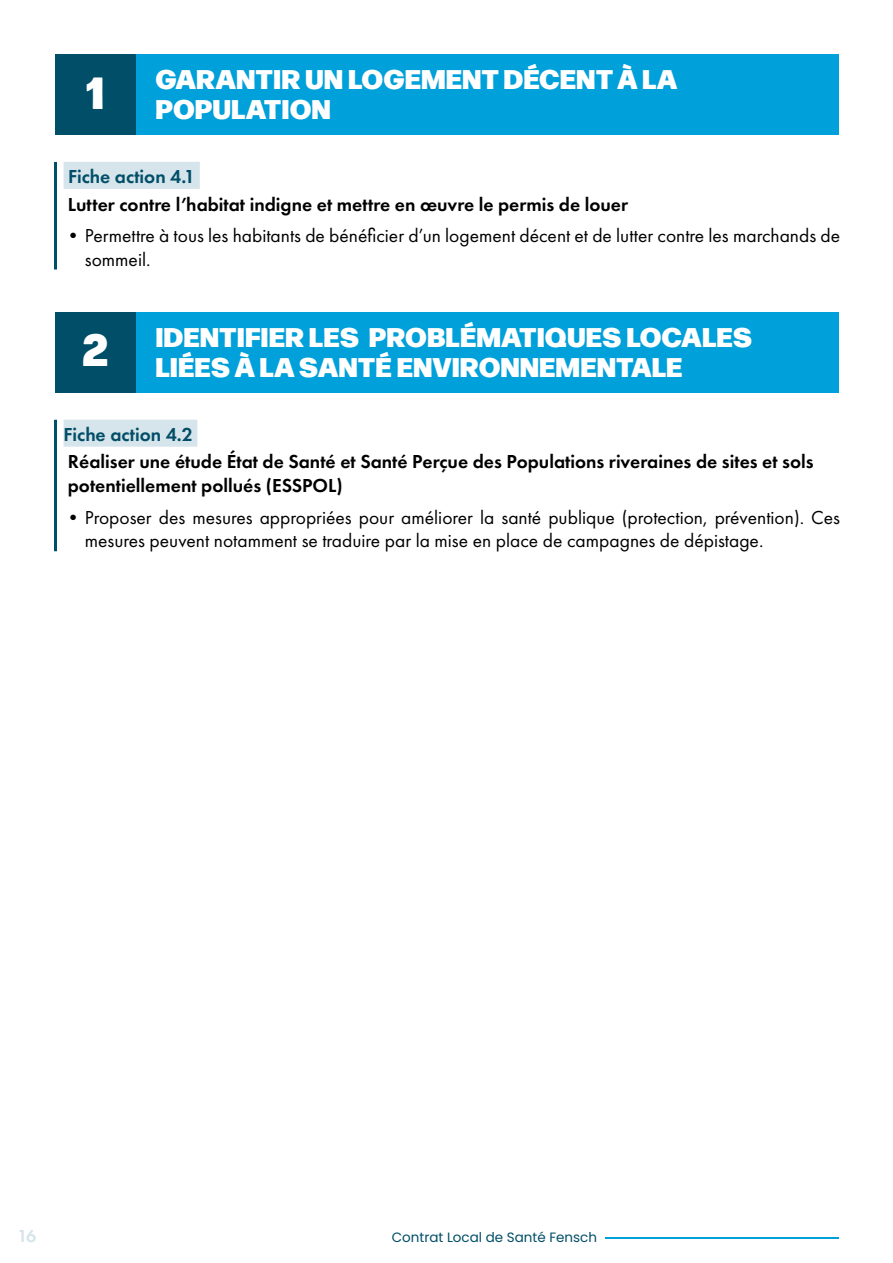
<style>
.page{position:relative;width:893px;height:1263px;background:#fff}
.page>*{position:absolute;margin:0;border:0;box-sizing:border-box;transform-origin:0 0}
.t1{font:900 45px "Forma DJR Text";color:#fff}
.t2{font:900 27px/30px "Forma DJR Text";color:#fff}
.t3{font:19.5px/23.4px "Futura PT";color:#000}
.t4{font:600 19.5px/23.4px "Futura PT";color:#000}
.t5{font:600 19.5px "Futura PT";color:#004e67}
.t6{font:600 18px "Futura PT";color:#d6e4eb}
.t7{font:13.5px "Poppins";color:#004e67}
</style>
<div class="page">
<hr style="left:605px;top:1237px;width:234px;height:2px;background:#00a0da">
<div style="left:120px;top:54px;width:718px;height:81px;background:#00a0da"></div>
<div style="left:120px;top:312px;width:718px;height:81px;background:#00a0da"></div>
<div style="left:55px;top:54px;width:81px;height:81px;background:#004e67"></div>
<div style="left:55px;top:312px;width:81px;height:81px;background:#004e67"></div>
<div style="left:64px;top:162px;width:136px;height:27px;background:#d6e4eb"></div>
<div style="left:64px;top:420px;width:133px;height:27px;background:#d6e4eb"></div>
<hr style="left:54px;top:162px;width:3px;height:107px;background:#004e67">
<hr style="left:54px;top:420px;width:3px;height:131px;background:#004e67">
<h1 class="t1" style="left:86px;top:57px;width:21px">1</h1>
<h2 class="t2" style="left:155px;top:63px;width:523px">GARANTIR UN LOGEMENT DÉCENT À LA<br>POPULATION</h2>
<p class="t5" style="left:68px;top:164px;width:129px">Fiche action 4.1</p>
<p class="t4" style="left:68px;top:192px;width:562px">Lutter contre l’habitat indigne et mettre en œuvre le permis de louer</p>
<p class="t3" style="left:85px;top:224px;width:757px;text-indent:-21px">•Permettre à tous les habitants de bénéficier d’un logement décent et de lutter contre les marchands de sommeil.</p>
<h1 class="t1" style="left:82px;top:314px;width:29px">2</h1>
<h2 class="t2" style="left:155px;top:320px;width:598px">IDENTIFIER LES PROBLÉMATIQUES LOCALES<br>LIÉES À LA SANTÉ ENVIRONNEMENTALE</h2>
<p class="t5" style="left:64px;top:422px;width:131px">Fiche action 4.2</p>
<p class="t4" style="left:68px;top:450px;width:747px">Réaliser une étude État de Santé et Santé Perçue des Populations riveraines de sites et sols potentiellement pollués (ESSPOL)</p>
<p class="t3" style="left:85px;top:505px;width:757px;text-indent:-21px">•Proposer des mesures appropriées pour améliorer la santé publique (protection, prévention). Ces mesures peuvent notamment se traduire par la mise en place de campagnes de dépistage.</p>
<p class="t6" style="left:17px;top:1225px;width:20px">16</p>
<p class="t7" style="left:392px;top:1230px;width:207px">Contrat Local de Santé Fensch</p>
</div>
